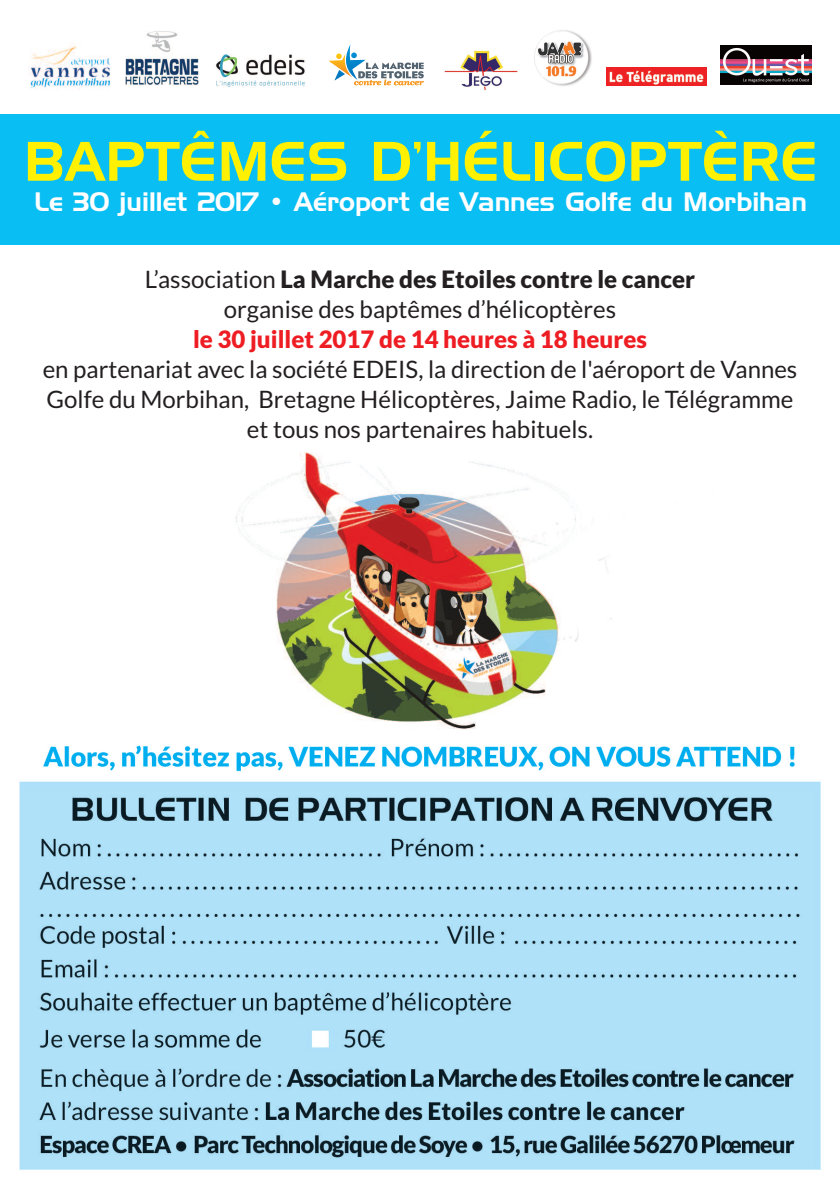
<style>
.page{position:relative;width:840px;height:1191px;background:#fff}
.page>*{position:absolute;margin:0;border:0;box-sizing:border-box;transform-origin:0 0}
.t1{font:54px "Handel Gothic BT";letter-spacing:.015em;color:#fff101}
.t2{font:26px "Handel Gothic BT";color:#fff}
.t3{font:24px/30px "Lato";color:#231f20;text-align:center}
.t4{font:900 24px "Lato";color:#ee1d23}
.s1{font-weight:900}
</style>
<div class="page">
<img style="left:19px;top:45px;width:802px;height:1125px">
<div style="left:0;top:114px;width:839px;height:131px;background:#09bef2"></div>
<img style="left:28px;top:42px;width:83px;height:50px">
<img style="left:126px;top:31px;width:73px;height:55px">
<img style="left:213px;top:45px;width:96px;height:44px">
<svg style="left:328px;top:44px;width:95px;height:41px"></svg>
<img style="left:606px;top:67px;width:100px;height:18px">
<img style="left:720px;top:45px;width:91px;height:39px">
<img style="left:533px;top:30px;width:58px;height:58px">
<img style="left:443px;top:51px;width:74px;height:41px">
<h1 class="t1" style="left:24px;top:129px;width:794px">BAPTÊMES D’HÉLICOPTÈRE</h1>
<p class="t2" style="left:35px;top:186px;width:773px">Le 30 juillet 2017 • Aéroport de Vannes Golfe du Morbihan</p>
<p class="t3" style="left:145px;top:265px;width:551px">L’association <span class="s1">La Marche des Etoiles contre le cancer </span>organise des baptêmes d’hélicoptères</p>
<p class="t4" style="left:193px;top:326px;width:455px">le 30 juillet 2017 de 14 heures à 18 heures</p>
<p class="t3" style="left:43px;top:355px;width:755px">en partenariat avec la société EDEIS, la direction de l'aéroport de Vannes<br>Golfe du Morbihan, Bretagne Hélicoptères, Jaime Radio, le Télégramme et tous nos partenaires habituels.</p>
</div>
